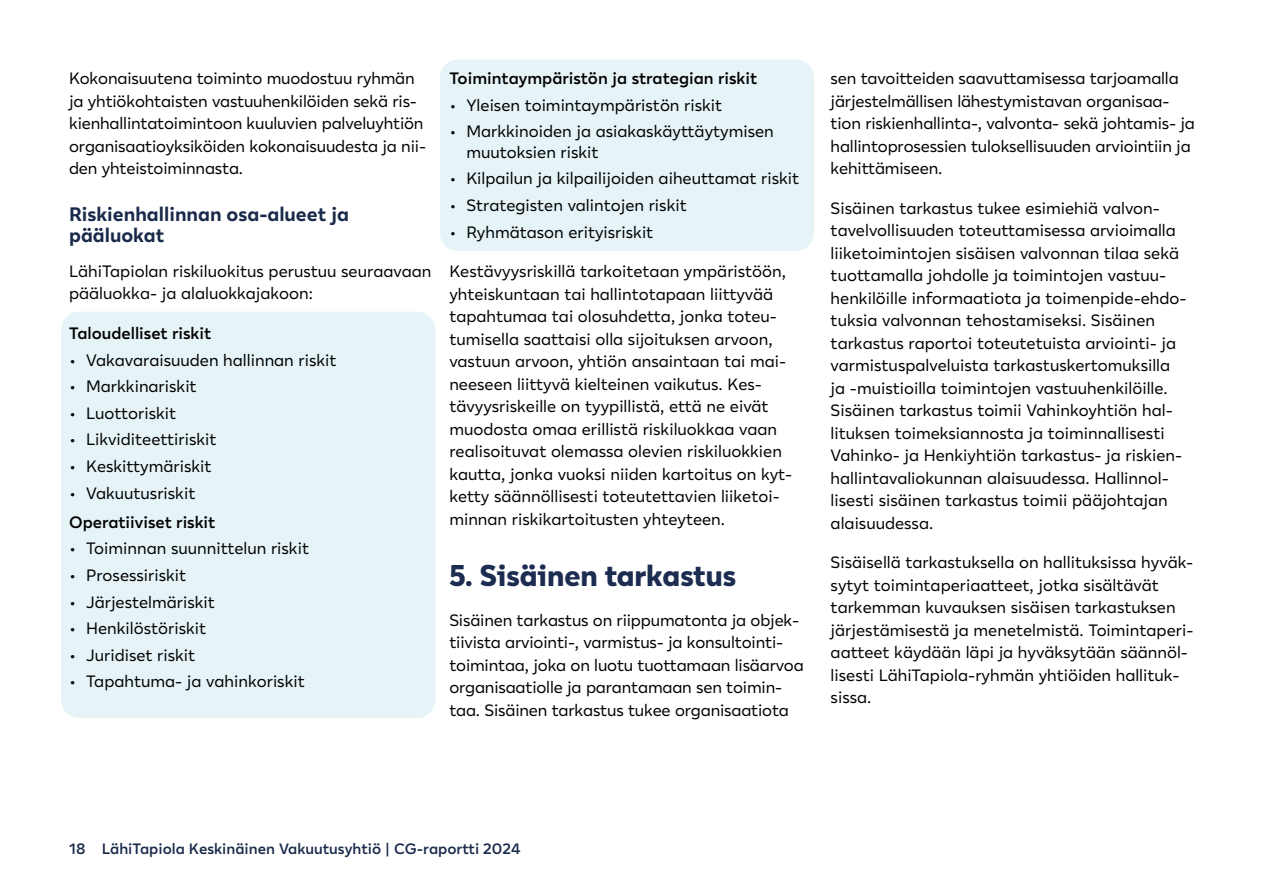
<style>
.page{position:relative;width:1263px;height:893px;background:#fff}
.page>*{position:absolute;margin:0;border:0;box-sizing:border-box;transform-origin:0 0}
.H2_otsikko{font:800 30px "Lahi Tapiola Sans";color:#1c2d51}
.H3_väliotsikko{font:700 19.5px/21px "Lahi Tapiola Sans";color:#1a2a4a}
.leipis{font:16.5px/22.5px "Lahi Tapiola Sans";color:#000}
.leipis-2{font:600 16.5px "Lahi Tapiola Sans";color:#000}
.t1{font:600 15px "Lahi Tapiola Sans";color:#1a2a4a}
</style>
<div class="page">
<div style="left:440px;top:60px;width:374px;height:191px;background:#e6f4f8;border-radius:18px"></div>
<div style="left:61px;top:312px;width:374px;height:406px;background:#e6f4f8;border-radius:18px"></div>
<p class="leipis" style="left:69px;top:66px;width:358px">Kokonaisuutena toiminto muodostuu ryhmän ja yhtiökohtaisten vastuuhenkilöiden sekä ris&shy;kienhallintatoimintoon kuuluvien palveluyhtiön organisaatioyksiköiden kokonaisuudesta ja nii&shy;den yhteistoiminnasta.</p>
<h3 class="H3_väliotsikko" style="left:69px;top:202px;width:282px">Riskienhallinnan osa-alueet ja pääluokat</h3>
<p class="leipis" style="left:69px;top:259px;width:364px">LähiTapiolan riskiluokitus perustuu seuraavaan pääluokka- ja alaluokkajakoon:</p>
<p class="leipis-2" style="left:69px;top:321px;width:144px">Taloudelliset riskit</p>
<p class="leipis" style="left:69px;top:348px;width:269px">• Vakavaraisuuden hallinnan riskit</p>
<p class="leipis" style="left:69px;top:374px;width:129px">• Markkinariskit</p>
<p class="leipis" style="left:69px;top:401px;width:108px">• Luottoriskit</p>
<p class="leipis" style="left:69px;top:427px;width:149px">• Likviditeettiriskit</p>
<p class="leipis" style="left:69px;top:454px;width:144px">• Keskittymäriskit</p>
<p class="leipis" style="left:69px;top:481px;width:128px">• Vakuutusriskit</p>
<p class="leipis-2" style="left:69px;top:509px;width:148px">Operatiiviset riskit</p>
<p class="leipis" style="left:69px;top:536px;width:241px">• Toiminnan suunnittelun riskit</p>
<p class="leipis" style="left:69px;top:563px;width:119px">• Prosessiriskit</p>
<p class="leipis" style="left:69px;top:589px;width:147px">• Järjestelmäriskit</p>
<p class="leipis" style="left:69px;top:616px;width:138px">• Henkilöstöriskit</p>
<p class="leipis" style="left:69px;top:643px;width:128px">• Juridiset riskit</p>
<p class="leipis" style="left:69px;top:669px;width:237px">• Tapahtuma- ja vahinkoriskit</p>
<p class="leipis-2" style="left:449px;top:66px;width:309px">Toimintaympäristön ja strategian riskit</p>
<p class="leipis" style="left:449px;top:93px;width:274px">• Yleisen toimintaympäristön riskit</p>
<p class="leipis" style="left:466px;top:121px;width:309px;line-height:20.2px;text-indent:-17px">• Markkinoiden ja asiakaskäyttäytymisen muutoksien riskit</p>
<p class="leipis" style="left:449px;top:166px;width:351px">• Kilpailun ja kilpailijoiden aiheuttamat riskit</p>
<p class="leipis" style="left:449px;top:193px;width:239px">• Strategisten valintojen riskit</p>
<p class="leipis" style="left:449px;top:220px;width:205px">• Ryhmätason erityisriskit</p>
<p class="leipis" style="left:449px;top:259px;width:344px">Kestävyysriskillä tarkoitetaan ympäristöön, yhteiskuntaan tai hallintotapaan liittyvää tapahtumaa tai olosuhdetta, jonka toteu&shy;tumisella saattaisi olla sijoituksen arvoon, vastuun arvoon, yhtiön ansaintaan tai mai&shy;neeseen liittyvä kielteinen vaikutus. Kes&shy;tävyysriskeille on tyypillistä, että ne eivät muodosta omaa erillistä riskiluokkaa vaan realisoituvat olemassa olevien riskiluokkien kautta, jonka vuoksi niiden kartoitus on kyt&shy;ketty säännöllisesti toteutettavien liiketoi&shy;minnan riskikartoitusten yhteyteen.</p>
<h2 class="H2_otsikko" style="left:449px;top:551px;width:288px">5. Sisäinen tarkastus</h2>
<p class="leipis" style="left:449px;top:608px;width:356px">Sisäinen tarkastus on riippumatonta ja objek&shy;tiivista arviointi-, varmistus- ja konsultointi&shy;toimintaa, joka on luotu tuottamaan lisäarvoa organisaatiolle ja parantamaan sen toimin&shy;taa. Sisäinen tarkastus tukee organisaatiota</p>
<p class="leipis" style="left:831px;top:66px;width:366px">sen tavoitteiden saavuttamisessa tarjoamalla järjestelmällisen lähestymistavan organisaa&shy;tion riskienhallinta-, valvonta- sekä johtamis- ja hallintoprosessien tuloksellisuuden arviointiin ja kehittämiseen.</p>
<p class="leipis" style="left:831px;top:196px;width:355px">Sisäinen tarkastus tukee esimiehiä valvon&shy;tavelvollisuuden toteuttamisessa arvioimalla liiketoimintojen sisäisen valvonnan tilaa sekä tuottamalla johdolle ja toimintojen vastuu&shy;henkilöille informaatiota ja toimenpide-ehdo&shy;tuksia valvonnan tehostamiseksi. Sisäinen tarkastus raportoi toteutetuista arviointi- ja varmistuspalveluista tarkastuskertomuksilla ja -muistioilla toimintojen vastuuhenkilöille.<br>Sisäinen tarkastus toimii Vahinkoyhtiön hal&shy;lituksen toimeksiannosta ja toiminnallisesti Vahinko- ja Henkiyhtiön tarkastus- ja riskien&shy;hallintavaliokunnan alaisuudessa. Hallinnol&shy;lisesti sisäinen tarkastus toimii pääjohtajan alaisuudessa.</p>
<p class="leipis" style="left:831px;top:550px;width:364px">Sisäisellä tarkastuksella on hallituksissa hyväk&shy;sytyt toimintaperiaatteet, jotka sisältävät tarkemman kuvauksen sisäisen tarkastuksen järjestämisestä ja menetelmistä. Toimintaperi&shy;aatteet käydään läpi ja hyväksytään säännöl&shy;lisesti LähiTapiola-ryhmän yhtiöiden hallituk&shy;sissa.</p>
<p class="t1" style="left:69px;top:837px;width:453px">18 LähiTapiola Keskinäinen Vakuutusyhtiö | CG-raportti 2024</p>
</div>
